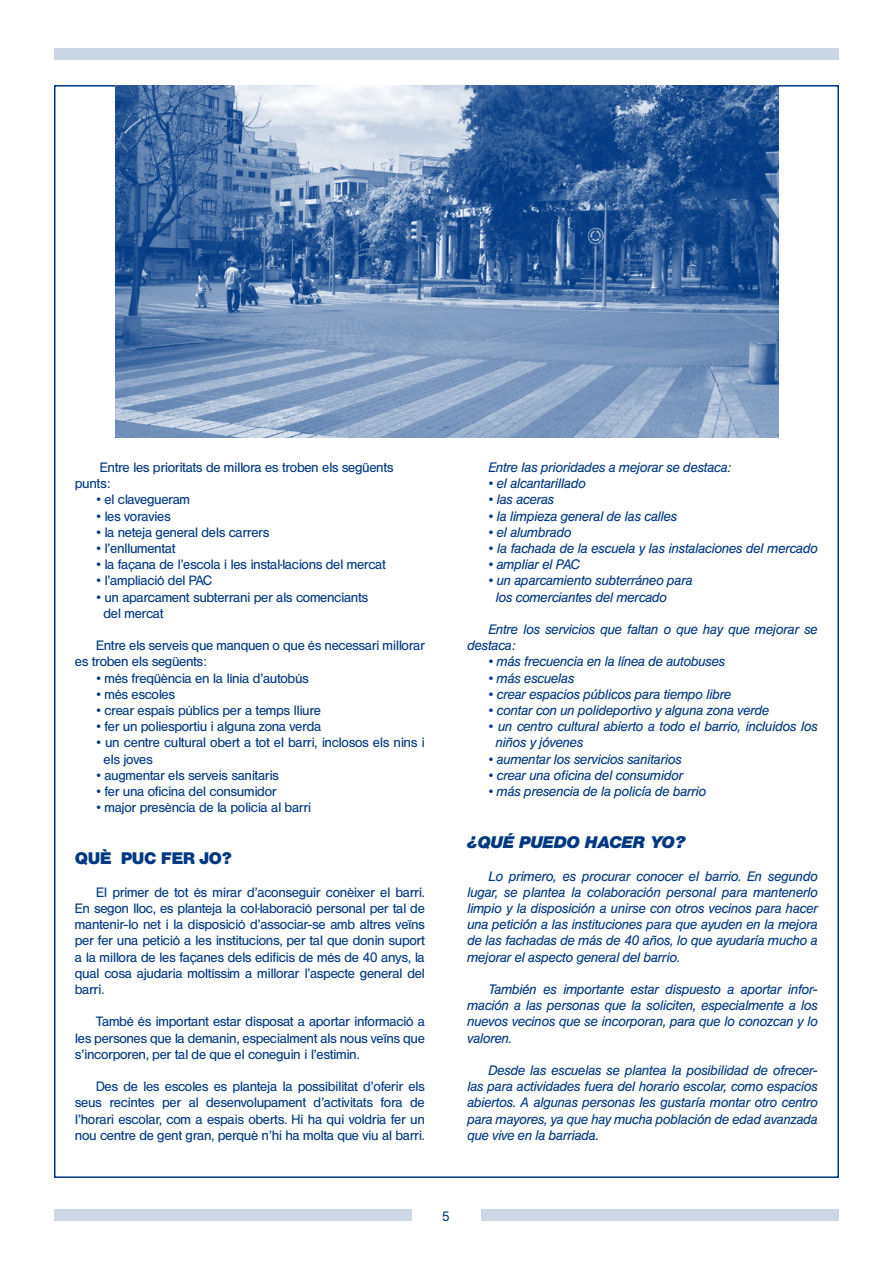
<style>
.page{position:relative;width:893px;height:1263px;background:#fff}
.page>*{position:absolute;margin:0;border:0;box-sizing:border-box;transform-origin:0 0}
.t1{font:16.5px "Hel Bol Ita";color:#003882}
.t2{font:16.5px "Hel Bol";color:#003882}
.t3{font:13.5px/16.2px "Hel Reg";color:#003882}
.t4{font:13.5px/16.2px "Hel Ita";color:#003882}
.s1{font-family:"Hel Reg"}
</style>
<div class="page">
<div style="left:54px;top:48px;width:785px;height:12px;background:#ccd7e6"></div>
<div style="left:54px;top:1209px;width:358px;height:12px;background:#ccd7e6"></div>
<div style="left:481px;top:1209px;width:358px;height:12px;background:#ccd7e6"></div>
<img style="left:116px;top:85px;width:663px;height:352px">
<p class="t3" style="left:75px;top:459px;width:320px;text-indent:21px">Entre les prioritats de millora es troben els següents punts:</p>
<p class="t3" style="left:97px;top:492px;width:95px">• el clavegueram</p>
<p class="t3" style="left:97px;top:508px;width:76px">• les voravies</p>
<p class="t3" style="left:97px;top:524px;width:174px">• la neteja general dels carrers</p>
<p class="t3" style="left:97px;top:540px;width:81px">• l’enllumentat</p>
<p class="t3" style="left:97px;top:556px;width:291px">• la façana de l’escola i les instal·lacions del mercat</p>
<p class="t3" style="left:97px;top:573px;width:117px">• l’ampliació del PAC</p>
<p class="t3" style="left:104px;top:589px;width:266px;text-indent:-7px">• un aparcament subterrani per als comenciants del mercat</p>
<p class="t3" style="left:75px;top:637px;width:351px;text-indent:21px">Entre els serveis que manquen o que és necessari millorar es troben els següents:</p>
<p class="t3" style="left:97px;top:670px;width:214px">• més freqüència en la línia d’autobús</p>
<p class="t3" style="left:97px;top:686px;width:80px">• més escoles</p>
<p class="t3" style="left:97px;top:702px;width:226px">• crear espais públics per a temps lliure</p>
<p class="t3" style="left:97px;top:718px;width:226px">• fer un poliesportiu i alguna zona verda</p>
<p class="t3" style="left:104px;top:735px;width:322px;text-indent:-7px">• un centre cultural obert a tot el barri, inclosos els nins i els joves</p>
<p class="t3" style="left:97px;top:767px;width:184px">• augmentar els serveis sanitaris</p>
<p class="t3" style="left:97px;top:783px;width:182px">• fer una oficina del consumidor</p>
<p class="t3" style="left:97px;top:799px;width:216px">• major presència de la policia al barri</p>
<p class="t2" style="left:75px;top:849px;width:158px">QUÈ PUC FER JO?</p>
<p class="t3" style="left:75px;top:884px;width:351px;text-align:justify;text-indent:21px">El primer de tot és mirar d’aconseguir conèixer el barri.<br>En segon lloc, es planteja la col·laboració personal per tal de mantenir-lo net i la disposició d’associar-se amb altres veïns per fer una petició a les institucions, per tal que donin suport a la millora de les façanes dels edificis de més de 40 anys, la qual cosa ajudaria moltíssim a millorar l’aspecte general del barri.</p>
<p class="t3" style="left:75px;top:1014px;width:351px;text-align:justify;text-indent:21px">També és important estar disposat a aportar informació a les persones que la demanin, especialment als nous veïns que s’incorporen, per tal de que el coneguin i l’estimin.</p>
<p class="t3" style="left:75px;top:1078px;width:351px;text-align:justify;text-indent:21px">Des de les escoles es planteja la possibilitat d’oferir els seus recintes per al desenvolupament d’activitats fora de l’horari escolar, com a espais oberts. Hi ha qui voldria fer un nou centre de gent gran, perquè n’hi ha molta que viu al barri.</p>
<p class="t4" style="left:489px;top:459px;width:244px">Entre las prioridades a mejorar se destaca:</p>
<p class="t4" style="left:489px;top:475px;width:99px"><span class="s1">•</span> el alcantarillado</p>
<p class="t4" style="left:489px;top:491px;width:67px"><span class="s1">•</span> las aceras</p>
<p class="t4" style="left:489px;top:508px;width:190px"><span class="s1">•</span> la limpieza general de las calles</p>
<p class="t4" style="left:489px;top:524px;width:84px"><span class="s1">•</span> el alumbrado</p>
<p class="t4" style="left:489px;top:540px;width:331px"><span class="s1">•</span> la fachada de la escuela y las instalaciones del mercado</p>
<p class="t4" style="left:489px;top:556px;width:93px"><span class="s1">•</span> ampliar el PAC</p>
<p class="t4" style="left:496px;top:572px;width:198px;text-indent:-7px"><span class="s1">•</span> un aparcamiento subterráneo para los comerciantes del mercado</p>
<p class="t4" style="left:467px;top:621px;width:352px;text-indent:21px">Entre los servicios que faltan o que hay que mejorar se destaca:</p>
<p class="t4" style="left:489px;top:653px;width:238px"><span class="s1">•</span> más frecuencia en la línea de autobuses</p>
<p class="t4" style="left:489px;top:670px;width:87px"><span class="s1">•</span> más escuelas</p>
<p class="t4" style="left:489px;top:686px;width:244px"><span class="s1">•</span> crear espacios públicos para tiempo libre</p>
<p class="t4" style="left:489px;top:702px;width:282px"><span class="s1">•</span> contar con un polideportivo y alguna zona verde</p>
<p class="t4" style="left:496px;top:718px;width:323px;text-indent:-7px"><span class="s1">•</span> un centro cultural abierto a todo el barrio, incluidos los niños y jóvenes</p>
<p class="t4" style="left:489px;top:751px;width:195px"><span class="s1">•</span> aumentar los servicios sanitarios</p>
<p class="t4" style="left:489px;top:767px;width:196px"><span class="s1">•</span> crear una oficina del consumidor</p>
<p class="t4" style="left:489px;top:783px;width:219px"><span class="s1">•</span> más presencia de la policía de barrio</p>
<p class="t1" style="left:467px;top:833px;width:219px">¿QUÉ PUEDO HACER YO?</p>
<p class="t4" style="left:467px;top:868px;width:352px;text-align:justify;text-indent:21px">Lo primero, es procurar conocer el barrio. En segundo lugar, se plantea la colaboración personal para mantenerlo limpio y la disposición a unirse con otros vecinos para hacer una petición a las instituciones para que ayuden en la mejora de las fachadas de más de 40 años, lo que ayudaría mucho a mejorar el aspecto general del barrio.</p>
<p class="t4" style="left:467px;top:981px;width:352px;text-align:justify;text-indent:21px">También es importante estar dispuesto a aportar infor&shy;mación a las personas que la soliciten, especialmente a los nuevos vecinos que se incorporan, para que lo conozcan y lo valoren.</p>
<p class="t4" style="left:467px;top:1062px;width:352px;text-align:justify;text-indent:21px">Desde las escuelas se plantea la posibilidad de ofrecer&shy;las para actividades fuera del horario escolar, como espacios abiertos. A algunas personas les gustaría montar otro centro para mayores, ya que hay mucha población de edad avanzada que vive en la barriada.</p>
</div>
